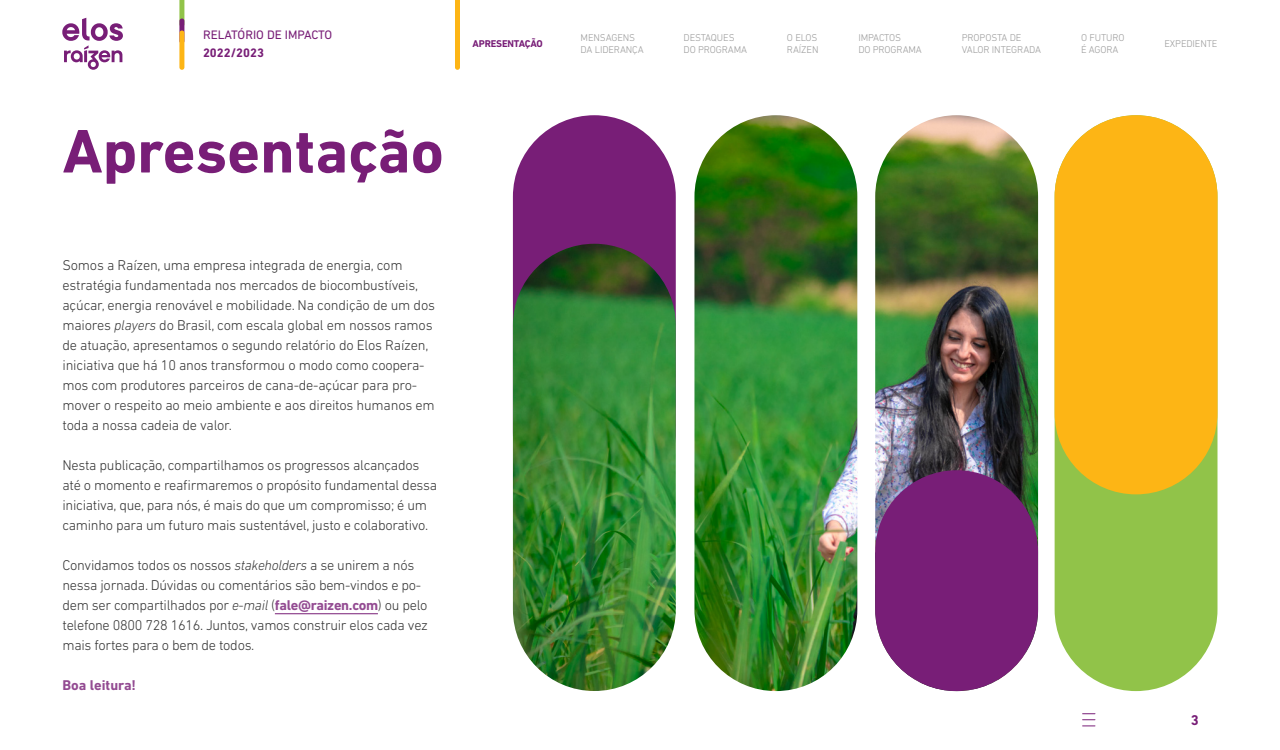
<style>
.page{position:relative;width:1280px;height:750px;background:#fff}
.page>*{position:absolute;margin:0;border:0;box-sizing:border-box;transform-origin:0 0}
.t1{font:700 62.5px "DIN Next LT Pro";color:#781e77}
.t2{font:300 14.38px/20px "DIN Next LT Pro";letter-spacing:-.02em;color:#333}
.t3{font:700 14.38px "DIN Next LT Pro";color:#934b92}
.t4{font:700 14.38px "DIN Next LT Pro";color:#781e77}
.t5{font:12.5px "DIN Next LT Pro";color:#781e77}
.t6{font:700 12.5px "DIN Next LT Pro";color:#781e77}
.t7{font:300 10px/12.5px "DIN Next LT Pro";letter-spacing:-.01em;color:#999}
.t8{font:700 10px "DIN Next LT Pro";letter-spacing:-.015em;color:#781e77}
.s1{font-style:italic}
.s2{font-weight:700;color:#934b92}
</style>
<div class="page">
<hr style="left:275px;top:614px;width:103px;height:1px;background:#781e77">
<img style="left:513px;top:115px;width:525px;height:576px">
<div style="left:1055px;top:115px;width:163px;height:576px;background:#91c349;border-radius:81px"></div>
<div style="left:875px;top:470px;width:163px;height:221px;background:#781e77;border-radius:81px"></div>
<div style="left:1055px;top:115px;width:163px;height:379px;background:#fdb515;border-radius:81px"></div>
<svg style="left:179px;top:0;width:5px;height:19px"></svg>
<svg style="left:62px;top:18px;width:61px;height:52px"></svg>
<div style="left:179px;top:18px;width:5px;height:25px;background:#781e77;border-radius:2px"></div>
<div style="left:179px;top:31px;width:5px;height:39px;background:#fdb515;border-radius:2px"></div>
<svg style="left:455px;top:0;width:5px;height:70px"></svg>
<svg style="left:1083px;top:713px;width:12px;height:13px"></svg>
<p class="t5" style="left:203px;top:28px;width:131px">RELATÓRIO DE IMPACTO</p>
<p class="t6" style="left:203px;top:45px;width:63px">2022/2023</p>
<h1 class="t1" style="left:62px;top:115px;width:383px">Apresentação</h1>
<p class="t2" style="left:62px;top:255px;width:374px">Somos a Raízen, uma empresa integrada de energia, com estratégia fundamentada nos mercados de biocombustíveis, açúcar, energia renovável e mobilidade. Na condição de um dos maiores <span class="s1">players</span> do Brasil, com escala global em nossos ramos de atuação, apresentamos o segundo relatório do Elos Raízen, iniciativa que há 10 anos transformou o modo como coopera&shy;mos com produtores parceiros de cana-de-açúcar para pro&shy;mover o respeito ao meio ambiente e aos direitos humanos em toda a nossa cadeia de valor.</p>
<p class="t2" style="left:62px;top:455px;width:376px">Nesta publicação, compartilhamos os progressos alcançados até o momento e reafirmaremos o propósito fundamental dessa iniciativa, que, para nós, é mais do que um compromisso; é um caminho para um futuro mais sustentável, justo e colaborativo.</p>
<p class="t2" style="left:62px;top:555px;width:367px">Convidamos todos os nossos <span class="s1">stakeholders</span> a se unirem a nós nessa jornada. Dúvidas ou comentários são bem-vindos e po&shy;dem ser compartilhados por <span class="s1">e-mail</span> (<span class="s2">fale@raizen.com</span>) ou pelo telefone 0800 728 1616. Juntos, vamos construir elos cada vez mais fortes para o bem de todos.</p>
<p class="t3" style="left:62px;top:677px;width:75px">Boa leitura!</p>
<p class="t7" style="left:581px;top:31px;width:65px">MENSAGENS<br>DA LIDERANÇA</p>
<p class="t7" style="left:684px;top:31px;width:65px">DESTAQUES<br>DO PROGRAMA</p>
<p class="t7" style="left:787px;top:31px;width:33px">O ELOS<br>RAÍZEN</p>
<p class="t7" style="left:858px;top:31px;width:65px">IMPACTOS<br>DO PROGRAMA</p>
<p class="t7" style="left:962px;top:31px;width:81px">PROPOSTA DE<br>VALOR INTEGRADA</p>
<p class="t7" style="left:1081px;top:31px;width:45px">O FUTURO<br>É AGORA</p>
<p class="t8" style="left:472px;top:38px;width:72px">APRESENTAÇÃO</p>
<p class="t7" style="left:1164px;top:37px;width:55px">EXPEDIENTE</p>
<p class="t4" style="left:1191px;top:712px;width:9px">3</p>
</div>
